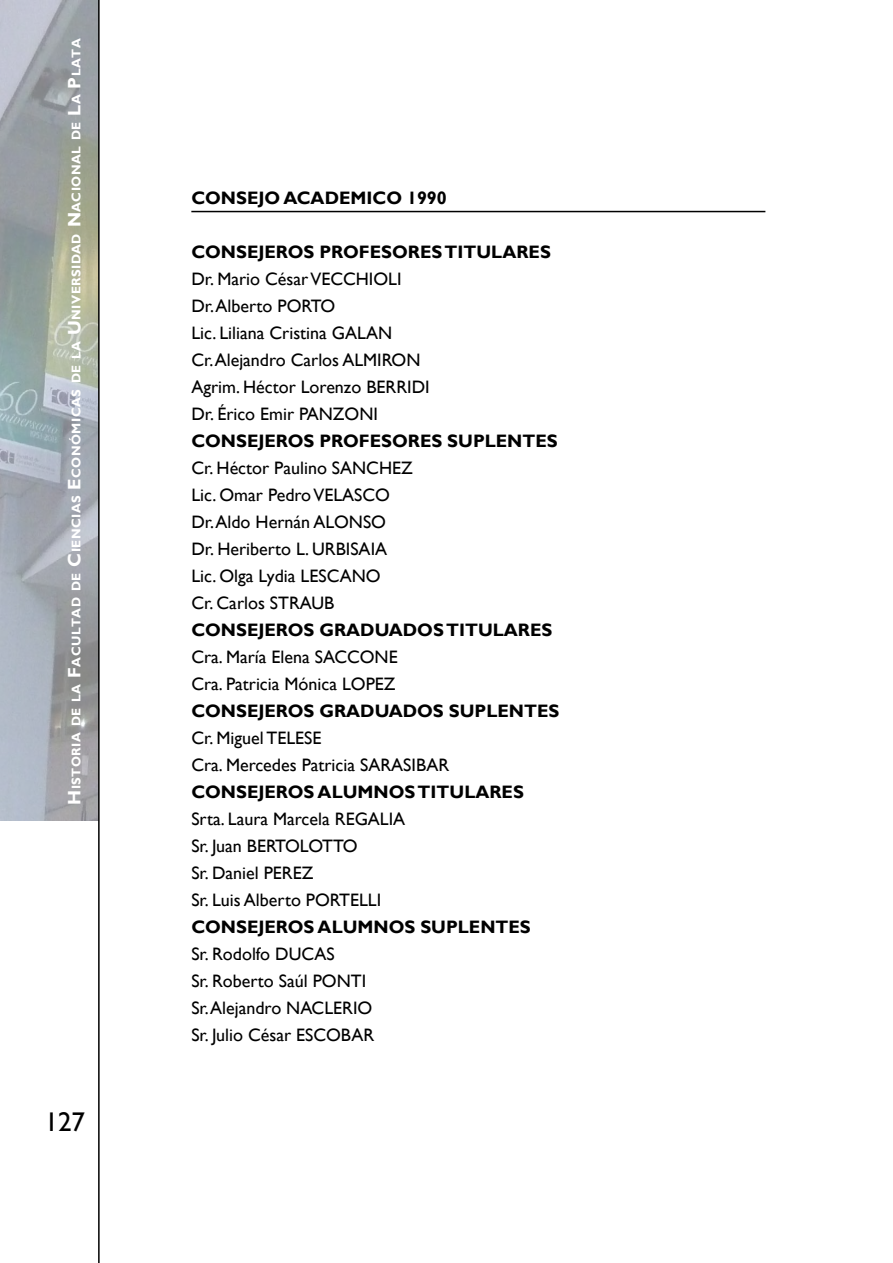
<style>
.page{position:relative;width:893px;height:1263px;background:#fff}
.page>*{position:absolute;margin:0;border:0;box-sizing:border-box;transform-origin:0 0}
.t1{font:27px "Gill Sans";color:#000}
.t2{font:18px/27px "Gill Sans";color:#000}
.t3{font:700 18px "Gill Sans";color:#000}
.t4{font:700 12.6px "Gill Sans";letter-spacing:.035em;color:#fff}
.s1{font-size:18px}
</style>
<div class="page">
<img style="left:0;top:0;width:98px;height:821px">
<hr style="left:98px;top:0;width:2px;height:1263px;background:#000">
<hr style="left:191px;top:211px;width:574px;height:1px;background:#000">
<p class="t4" style="left:69px;top:805px;width:768px;rotate:-90deg"><span class="s1">H</span>istoria de la <span class="s1">F</span>acultad de <span class="s1">C</span>iencias <span class="s1">E</span>conómicas de la <span class="s1">U</span> niversidad <span class="s1">N</span>acional de <span class="s1">L</span>a <span class="s1">P</span>lata</p>
<h1 class="t1" style="left:45px;top:1106px;width:42px">127</h1>
<p class="t3" style="left:191px;top:187px;width:15px">CONSE</p>
<p class="t3" style="left:258px;top:187px;width:40px">JO ACADEMICO</p>
<p class="t3" style="left:407px;top:187px;width:41px">1990</p>
<p class="t3" style="left:191px;top:241px;width:15px">CONSE</p>
<p class="t3" style="left:258px;top:241px;width:19px">JEROS</p>
<p class="t3" style="left:319px;top:241px;width:64px">PROFESORES</p>
<p class="t3" style="left:445px;top:241px;width:13px">TITULARES</p>
<p class="t2" style="left:191px;top:266px;width:240px">Dr. Mario César VECCHIOLI<br>Dr. Alberto PORTO<br>Lic. Liliana Cristina GALAN<br>Cr. Alejandro Carlos ALMIRON<br>Agrim. Héctor Lorenzo BERRIDI<br>Dr. Érico Emir PANZONI</p>
<p class="t3" style="left:191px;top:430px;width:15px">CONSE</p>
<p class="t3" style="left:258px;top:430px;width:19px">JEROS</p>
<p class="t3" style="left:319px;top:430px;width:64px">PROFESORES</p>
<p class="t3" style="left:447px;top:430px;width:51px">SUPLENTES</p>
<p class="t2" style="left:191px;top:455px;width:223px">Cr. Héctor Paulino SANCHEZ<br>Lic. Omar Pedro VELASCO<br>Dr. Aldo Hernán ALONSO<br>Dr. Heriberto L. URBISAIA<br>Lic. Olga Lydia LESCANO<br>Cr. Carlos STRAUB</p>
<p class="t3" style="left:191px;top:619px;width:15px">CONSE</p>
<p class="t3" style="left:258px;top:619px;width:19px">JEROS</p>
<p class="t3" style="left:319px;top:619px;width:30px">GRADUADOS</p>
<p class="t3" style="left:446px;top:619px;width:13px">TITULARES</p>
<p class="t2" style="left:191px;top:644px;width:208px">Cra. María Elena SACCONE<br>Cra. Patricia Mónica LOPEZ</p>
<p class="t3" style="left:191px;top:700px;width:15px">CONSE</p>
<p class="t3" style="left:258px;top:700px;width:19px">JEROS</p>
<p class="t3" style="left:319px;top:700px;width:30px">GRADUADOS</p>
<p class="t3" style="left:449px;top:700px;width:51px">SUPLENTES</p>
<p class="t2" style="left:191px;top:725px;width:259px">Cr. Miguel TELESE<br>Cra. Mercedes Patricia SARASIBAR</p>
<p class="t3" style="left:191px;top:781px;width:15px">CONSE</p>
<p class="t3" style="left:258px;top:781px;width:19px">JEROS</p>
<p class="t3" style="left:318px;top:781px;width:15px">ALUMNOS</p>
<p class="t3" style="left:418px;top:781px;width:13px">TITULARES</p>
<p class="t2" style="left:191px;top:806px;width:215px">Srta. Laura Marcela REGALIA<br>Sr. Juan BERTOLOTTO<br>Sr. Daniel PEREZ<br>Sr. Luis Alberto PORTELLI</p>
<p class="t3" style="left:191px;top:916px;width:15px">CONSE</p>
<p class="t3" style="left:258px;top:916px;width:19px">JEROS</p>
<p class="t3" style="left:318px;top:916px;width:15px">ALUMNOS</p>
<p class="t3" style="left:420px;top:916px;width:51px">SUPLENTES</p>
<p class="t2" style="left:191px;top:941px;width:184px">Sr. Rodolfo DUCAS<br>Sr. Roberto Saúl PONTI<br>Sr. Alejandro NACLERIO<br>Sr. Julio César ESCOBAR</p>
</div>
